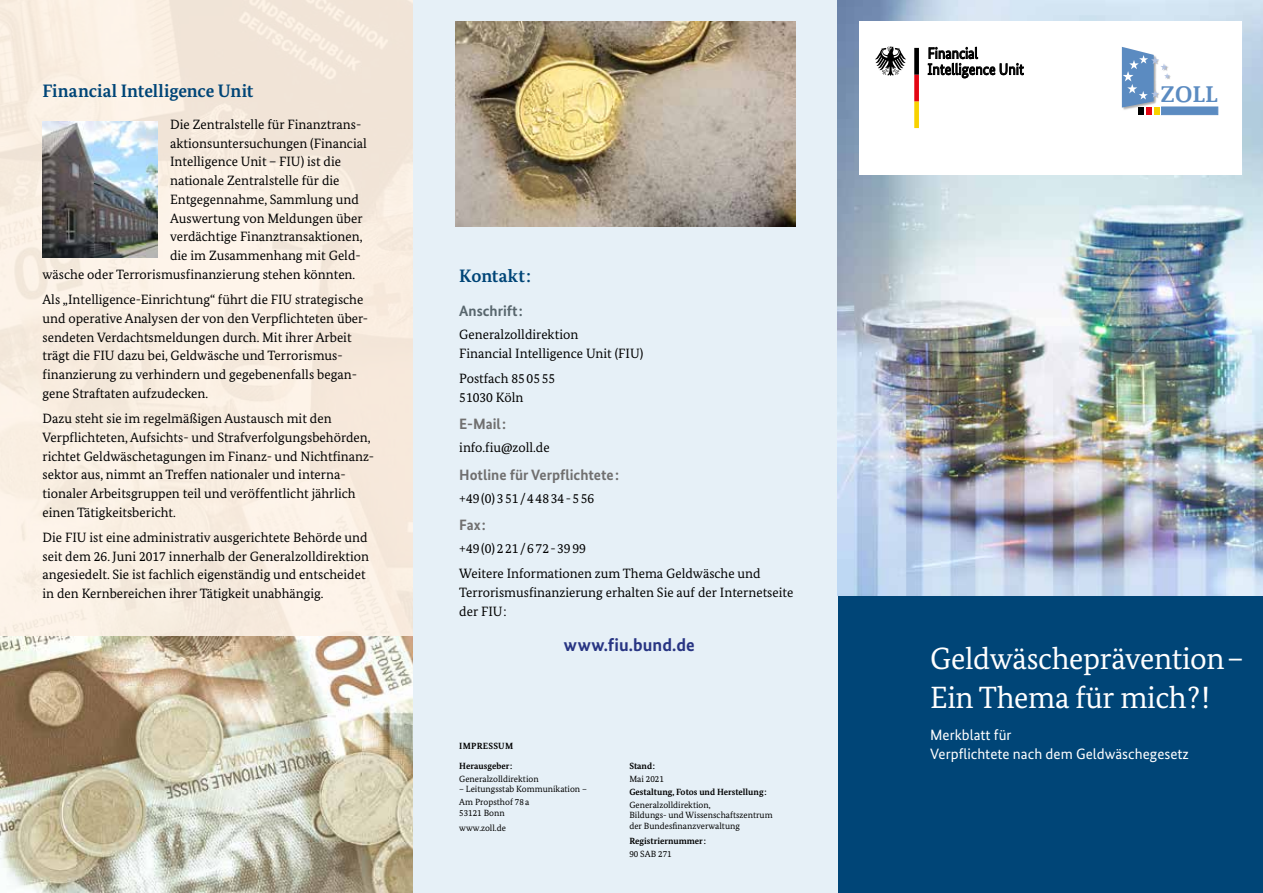
<style>
.page{position:relative;width:1263px;height:893px;background:#fff}
.page>*{position:absolute;margin:0;border:0;box-sizing:border-box;transform-origin:0 0}
.t1{font:30.75px/38.2px "Bundes Serif";letter-spacing:-.01em;color:#fff}
.t2{font:600 23.55px "Demos EF";color:#5b8bc1}
.t3{font:700 18px "Bundes Serif";color:#004577}
.t4{font:700 18px "Bundes Sans";color:#283583}
.t5{font:15.75px/16px "Bundes Sans";letter-spacing:.005em;color:#000;scale:.89 1}
.t6{font:15px/19.5px "Bundes Sans";color:#fff}
.t7{font:700 15px "Bundes Sans";color:#706f6f}
.t8{font:700 15px "Bundes Sans";color:#58666d}
.t9{font:13.5px/18.8px "Bundes Serif";color:#000}
.t10{font:9px/10.8px "Bundes Serif";color:#000}
.t11{font:700 9px/19.4px "Bundes Serif";color:#000}
</style>
<div class="page">
<div style="left:838px;top:595px;width:425px;height:298px;background:#004577"></div>
<div style="left:412px;top:0;width:426px;height:893px;background:#e6f0f7"></div>
<img style="left:0;top:0;width:412px;height:636px">
<img style="left:0;top:636px;width:412px;height:257px">
<img style="left:838px;top:0;width:425px;height:595px">
<img style="left:455px;top:21px;width:340px;height:206px">
<img style="left:43px;top:121px;width:114px;height:136px">
<div style="left:859px;top:21px;width:383px;height:153px;background:#fff"></div>
<img style="left:1121px;top:47px;width:56px;height:69px">
<svg style="left:1122px;top:47px;width:48px;height:61px"></svg>
<div style="left:1161px;top:107px;width:57px;height:8px;background:#5b8bc1"></div>
<div style="left:1139px;top:107px;width:5px;height:8px;background:#000"></div>
<div style="left:1146px;top:107px;width:5px;height:8px;background:#e30613"></div>
<div style="left:1154px;top:107px;width:5px;height:8px;background:#f8d200"></div>
<svg style="left:875px;top:47px;width:31px;height:29px"></svg>
<svg style="left:914px;top:48px;width:5px;height:80px"></svg>
<svg style="left:928px;top:47px;width:96px;height:31px"></svg>
<h3 class="t3" style="left:43px;top:80px;width:212px">Financial Intelligence Unit</h3>
<p class="t9" style="left:170px;top:115px;width:193px">Die Zentralstelle für Finanztrans-</p>
<p class="t9" style="left:170px;top:134px;width:198px">aktionsuntersuchungen (Financial</p>
<p class="t9" style="left:170px;top:152px;width:172px">Intelligence Unit – FIU) ist die</p>
<p class="t9" style="left:170px;top:171px;width:171px">nationale Zentralstelle für die</p>
<p class="t9" style="left:170px;top:190px;width:190px">Entgegennahme, Sammlung und</p>
<p class="t9" style="left:170px;top:209px;width:194px">Auswertung von Meldungen über</p>
<p class="t9" style="left:170px;top:227px;width:194px">verdächtige Finanztransaktionen,</p>
<p class="t9" style="left:170px;top:246px;width:192px">die im Zusammenhang mit Geld-</p>
<p class="t9" style="left:43px;top:265px;width:314px">wäsche oder Terrorismusfinanzierung stehen könnten.</p>
<p class="t9" style="left:43px;top:290px;width:327px">Als „Intelligence-Einrichtung“ führt die FIU strategische und operative Analysen der von den Verpflichteten über&shy;sendeten Verdachtsmeldungen durch. Mit ihrer Arbeit trägt die FIU dazu bei, Geldwäsche und Terrorismus&shy;finanzierung zu verhindern und gegebenenfalls began&shy;gene Straftaten aufzudecken.</p>
<p class="t9" style="left:43px;top:409px;width:333px">Dazu steht sie im regelmäßigen Austausch mit den Verpflichteten, Aufsichts- und Strafverfolgungsbehörden, richtet Geldwäschetagungen im Finanz- und Nichtfinanz&shy;sektor aus, nimmt an Treffen nationaler und interna&shy;tionaler Arbeitsgruppen teil und veröffentlicht jährlich einen Tätigkeitsbericht.</p>
<p class="t9" style="left:43px;top:528px;width:328px">Die FIU ist eine administrativ ausgerichtete Behörde und seit dem 26. Juni 2017 innerhalb der Generalzolldirektion angesiedelt. Sie ist fachlich eigenständig und entscheidet in den Kernbereichen ihrer Tätigkeit unabhängig.</p>
<h3 class="t3" style="left:459px;top:265px;width:73px">Kontakt:</h3>
<p class="t8" style="left:459px;top:302px;width:65px">Anschrift:</p>
<p class="t9" style="left:459px;top:325px;width:186px">Generalzolldirektion<br>Financial Intelligence Unit (FIU)</p>
<p class="t9" style="left:459px;top:369px;width:98px">Postfach 850555<br>51030 Köln</p>
<p class="t7" style="left:459px;top:415px;width:48px">E-Mail:</p>
<p class="t9" style="left:459px;top:438px;width:92px">info.fiu@zoll.de</p>
<p class="t7" style="left:459px;top:465px;width:161px">Hotline für Verpflichtete:</p>
<p class="t9" style="left:459px;top:488px;width:137px">+49(0)351/44834-556</p>
<p class="t7" style="left:459px;top:516px;width:28px">Fax:</p>
<p class="t9" style="left:459px;top:536px;width:303px;line-height:25px">+49(0)221/672-3999<br>Weitere Informationen zum Thema Geldwäsche und</p>
<p class="t9" style="left:459px;top:583px;width:336px">Terrorismusfinanzierung erhalten Sie auf der Internetseite der FIU:</p>
<h3 class="t4" style="left:564px;top:634px;width:132px">www.fiu.bund.de</h3>
<p class="t11" style="left:459px;top:737px;width:55px">IMPRESSUM<br>Herausgeber:</p>
<p class="t10" style="left:459px;top:773px;width:81px">Generalzolldirektion</p>
<p class="t10" style="left:459px;top:783px;width:129px;line-height:12.9px">– Leitungsstab Kommunikation –<br>Am Propsthof 78 a</p>
<p class="t10" style="left:459px;top:805px;width:48px;line-height:15px">53121 Bonn www.zoll.de</p>
<p class="t11" style="left:629px;top:756px;width:27px">Stand:</p>
<p class="t10" style="left:629px;top:773px;width:36px">Mai 2021</p>
<p class="t11" style="left:629px;top:782px;width:139px">Gestaltung, Fotos und Herstellung:</p>
<p class="t10" style="left:629px;top:799px;width:145px">Generalzolldirektion,<br>Bildungs- und Wissenschaftszentrum der Bundesfinanzverwaltung</p>
<p class="t11" style="left:629px;top:831px;width:78px">Registriernummer:</p>
<p class="t10" style="left:629px;top:848px;width:44px">90 SAB 271</p>
<p class="t5" style="left:928px;top:45px;width:110px">Financial<br>Intelligence Unit</p>
<h2 class="t2" style="left:1161px;top:81px;width:58px">ZOLL</h2>
<h1 class="t1" style="left:930px;top:639px;width:315px">Geldwäscheprävention–<br>Ein Thema für mich?!</h1>
<p class="t6" style="left:930px;top:725px;width:260px">Merkblatt für<br>Verpflichtete nach dem Geldwäschegesetz</p>
</div>
